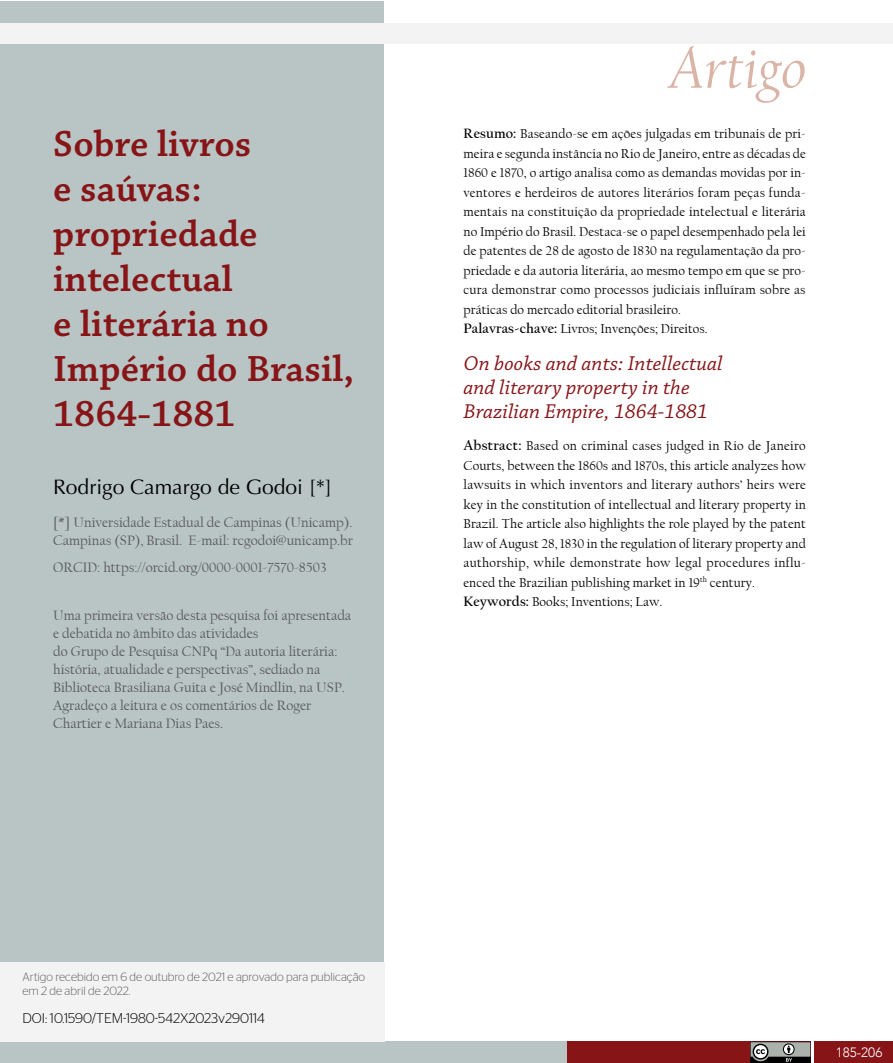
<style>
.page{position:relative;width:893px;height:1063px;background:#fff}
.page>*{position:absolute;margin:0;border:0;box-sizing:border-box;transform-origin:0 0}
.t1{font:italic 59.55px "Californian FB";color:#dab5a7}
.t2{font:38.25px/45px "Chaparral Pro Semibold Capt";color:#871518}
.t3{font:21px/24px "Chaparral Pro It Capt";color:#871518}
.t4{font:21px "Optima";color:#000}
.t5{font:14.25px/18px "Californian FB";color:#58595b}
.t6{font:300 14.1px "Stag Sans Round";color:#000}
.t7{font:13.5px/19.5px "Californian FB";letter-spacing:.005em;color:#000}
.t8{font:300 13.5px "Avenir";color:#fff}
.t9{font:300 12px/14.4px "Stag Sans Round";color:#626264}
.s1{font-weight:700;font-size:14.25px}
</style>
<div class="page">
<div style="left:1px;top:1px;width:383px;height:961px;background:#b8c5c4"></div>
<div style="left:567px;top:1042px;width:243px;height:21px;background:#871518"></div>
<div style="left:0;top:1042px;width:566px;height:21px;background:#b8c5c4"></div>
<div style="left:814px;top:1042px;width:79px;height:21px;background:#871518"></div>
<svg style="left:750px;top:1042px;width:61px;height:21px"></svg>
<div style="left:0;top:23px;width:893px;height:20px;background:#f3f3f4"></div>
<div style="left:0;top:962px;width:384px;height:80px;background:#f3f3f4"></div>
<h2 class="t2" style="left:53px;top:122px;width:303px">Sobre livros<br>e saúvas: propriedade intelectual<br>e literária no<br>Império do Brasil,<br>1864-1881</h2>
<h3 class="t4" style="left:53px;top:475px;width:280px">Rodrigo Camargo de Godoi [*]</h3>
<p class="t5" style="left:53px;top:513px;width:301px">[*] Universidade Estadual de Campinas (Unicamp).<br>Campinas (SP), Brasil. E-mail: rcgodoi@unicamp.br</p>
<p class="t5" style="left:53px;top:559px;width:275px">ORCID: https://orcid.org/0000-0001-7570-8503</p>
<p class="t5" style="left:53px;top:607px;width:300px">Uma primeira versão desta pesquisa foi apresentada e debatida no âmbito das atividades<br>do Grupo de Pesquisa CNPq “Da autoria literária: história, atualidade e perspectivas”, sediado na Biblioteca Brasiliana Guita e José Mindlin, na USP.<br>Agradeço a leitura e os comentários de Roger Chartier e Mariana Dias Paes.</p>
<p class="t9" style="left:22px;top:969px;width:344px">Artigo recebido em 6 de outubro de 2021 e aprovado para publicação em 2 de abril de 2022.</p>
<p class="t6" style="left:22px;top:1011px;width:244px">DOI: 10.1590/TEM-1980-542X2023v290114</p>
<h1 class="t1" style="left:668px;top:35px;width:140px">Artigo</h1>
<p class="t7" style="left:463px;top:124px;width:344px"><span class="s1">Resumo:</span> Baseando-se em ações julgadas em tribunais de pri&shy;meira e segunda instância no Rio de Janeiro, entre as décadas de 1860 e 1870, o artigo analisa como as demandas movidas por in&shy;ventores e herdeiros de autores literários foram peças funda&shy;mentais na constituição da propriedade intelectual e literária no Império do Brasil. Destaca-se o papel desempenhado pela lei de patentes de 28 de agosto de 1830 na regulamentação da pro&shy;priedade e da autoria literária, ao mesmo tempo em que se pro&shy;cura demonstrar como processos judiciais influíram sobre as práticas do mercado editorial brasileiro.<br><span class="s1">Palavras-chave:</span> Livros; Invenções; Direitos.</p>
<h3 class="t3" style="left:463px;top:352px;width:261px">On books and ants: Intellectual and literary property in the<br>Brazilian Empire, 1864-1881</h3>
<p class="t7" style="left:463px;top:436px;width:344px"><span class="s1">Abstract:</span> Based on criminal cases judged in Rio de Janeiro Courts, between the 1860s and 1870s, this article analyzes how lawsuits in which inventors and literary authors’ heirs were key in the constitution of intellectual and literary property in Brazil. The article also highlights the role played by the patent law of August 28, 1830 in the regulation of literary property and authorship, while demonstrate how legal procedures influ&shy;enced the Brazilian publishing market in 19<sup>th</sup> century.<br><span class="s1">Keywords:</span> Books; Inventions; Law.</p>
<p class="t8" style="left:836px;top:1044px;width:48px">185-206</p>
</div>
